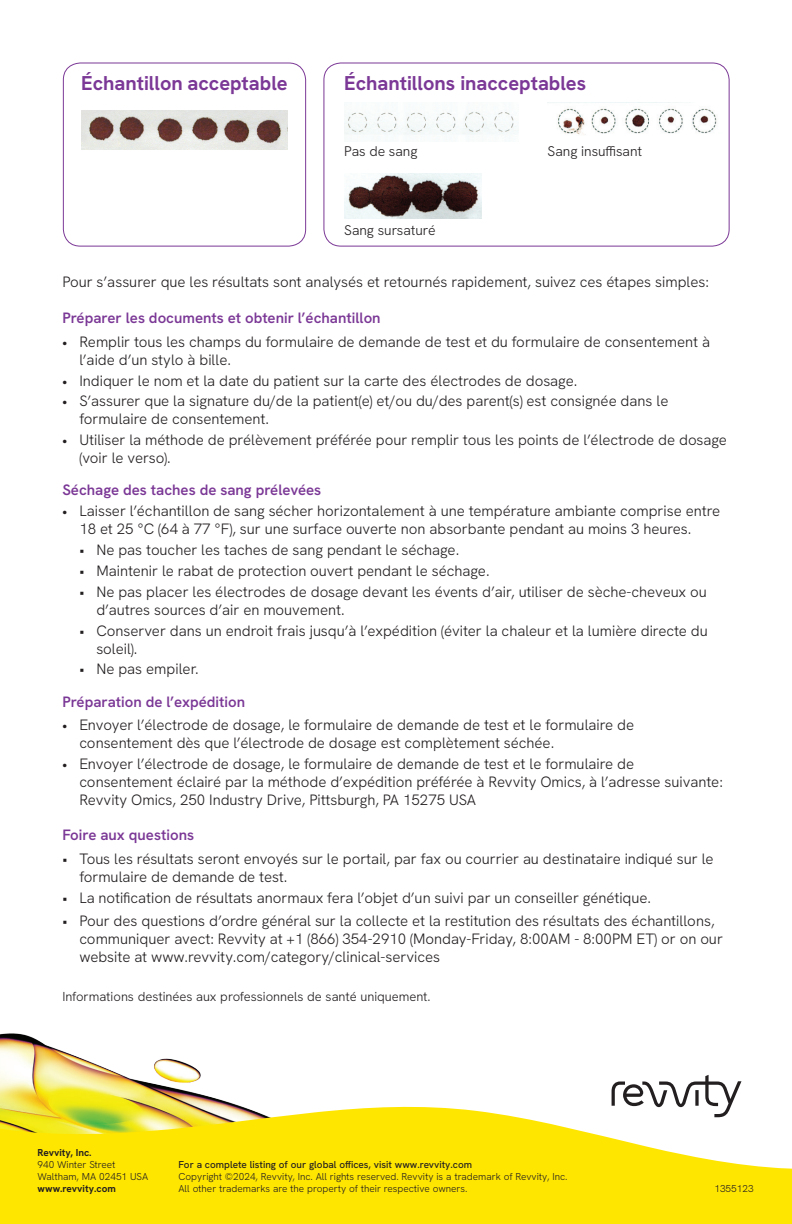
<style>
.page{position:relative;width:792px;height:1224px;background:#fff}
.page>*{position:absolute;margin:0;border:0;box-sizing:border-box;transform-origin:0 0}
.Heading_2{font:700 20px "Hanken Grotesk";color:#7b3896}
.Body_Copy{font:300 15px/18px "Hanken Grotesk";color:#231f20}
.Body_Copy-2{font:600 15px "Hanken Grotesk";color:#7b3896}
.Body_Copy-3{font:300 14px "Hanken Grotesk";letter-spacing:-.005em;color:#231f20}
.t1{font:300 13px "Hanken Grotesk";color:#231f20}
.t2{font:300 10px/12px "Hanken Grotesk";color:#231f20}
.Signoff_Address{font:500 10px "Hanken Grotesk";color:#231f20}
.t3{font:700 10px "Hanken Grotesk";color:#231f20}
.s1{font-weight:700}
</style>
<div class="page">
<img style="left:344px;top:111px;width:174px;height:24px">
<img style="left:558px;top:108px;width:159px;height:27px">
<img style="left:344px;top:174px;width:137px;height:44px">
<img style="left:82px;top:111px;width:205px;height:39px">
<div style="left:63px;top:63px;width:243px;height:184px;border:1px solid #7b3896;border-radius:17px"></div>
<div style="left:323px;top:63px;width:407px;height:184px;border:1px solid #7b3896;border-radius:17px"></div>
<svg style="left:612px;top:1075px;width:129px;height:29px"></svg>
<img style="left:0;top:1033px;width:234px;height:71px">
<svg style="left:0;top:1104px;width:792px;height:120px;background:#fbe729"></svg>
<p class="Heading_2" style="left:81px;top:70px;width:208px">Échantillon acceptable</p>
<p class="Heading_2" style="left:344px;top:70px;width:243px">Échantillons inacceptables</p>
<p class="Body_Copy-3" style="left:344px;top:143px;width:75px">Pas de sang</p>
<p class="Body_Copy-3" style="left:344px;top:221px;width:93px">Sang sursaturé</p>
<p class="Body_Copy-3" style="left:548px;top:143px;width:96px">Sang insuffisant</p>
<p class="Body_Copy" style="left:62px;top:272px;width:648px">Pour s’assurer que les résultats sont analysés et retournés rapidement, suivez ces étapes simples:</p>
<p class="Body_Copy-2" style="left:62px;top:308px;width:320px">Préparer les documents et obtenir l’échantillon</p>
<p class="Body_Copy" style="left:79px;top:332px;width:632px;text-indent:-17px">• Remplir tous les champs du formulaire de demande de test et du formulaire de consentement à l’aide d’un stylo à bille.</p>
<p class="Body_Copy" style="left:62px;top:371px;width:517px">• Indiquer le nom et la date du patient sur la carte des électrodes de dosage.</p>
<p class="Body_Copy" style="left:79px;top:392px;width:591px;text-indent:-17px">• S’assurer que la signature du/de la patient(e) et/ou du/des parent(s) est consignée dans le formulaire de consentement.</p>
<p class="Body_Copy" style="left:79px;top:431px;width:649px;text-indent:-17px">• Utiliser la méthode de prélèvement préférée pour remplir tous les points de l’électrode de dosage (voir le verso).</p>
<p class="Body_Copy-2" style="left:62px;top:480px;width:261px">Séchage des taches de sang prélevées</p>
<p class="Body_Copy" style="left:79px;top:502px;width:642px;text-indent:-17px">• Laisser l’échantillon de sang sécher horizontalement à une température ambiante comprise entre<br>18 et 25 °C (64 à 77 °F), sur une surface ouverte non absorbante pendant au moins 3 heures.</p>
<p class="Body_Copy" style="left:79px;top:540px;width:381px">• Ne pas toucher les taches de sang pendant le séchage.</p>
<p class="Body_Copy" style="left:79px;top:561px;width:412px">• Maintenir le rabat de protection ouvert pendant le séchage.</p>
<p class="Body_Copy" style="left:96px;top:582px;width:612px;text-indent:-17px">• Ne pas placer les électrodes de dosage devant les évents d’air, utiliser de sèche-cheveux ou d’autres sources d’air en mouvement.</p>
<p class="Body_Copy" style="left:96px;top:621px;width:613px;text-indent:-17px">• Conserver dans un endroit frais jusqu’à l’expédition (éviter la chaleur et la lumière directe du soleil).</p>
<p class="Body_Copy" style="left:79px;top:660px;width:121px">• Ne pas empiler.</p>
<p class="Body_Copy-2" style="left:62px;top:692px;width:184px">Préparation de l’expédition</p>
<p class="Body_Copy" style="left:79px;top:716px;width:556px;text-indent:-17px">• Envoyer l’électrode de dosage, le formulaire de demande de test et le formulaire de consentement dès que l’électrode de dosage est complètement séchée.</p>
<p class="Body_Copy" style="left:79px;top:755px;width:645px;text-indent:-17px">• Envoyer l’électrode de dosage, le formulaire de demande de test et le formulaire de consentement éclairé par la méthode d’expédition préférée à Revvity Omics, à l’adresse suivante:<br>Revvity Omics, 250 Industry Drive, Pittsburgh, PA 15275 USA</p>
<p class="Body_Copy-2" style="left:62px;top:825px;width:133px">Foire aux questions</p>
<p class="Body_Copy" style="left:79px;top:849px;width:636px;text-indent:-17px">• Tous les résultats seront envoyés sur le portail, par fax ou courrier au destinataire indiqué sur le formulaire de demande de test.</p>
<p class="Body_Copy" style="left:62px;top:888px;width:590px">• La notification de résultats anormaux fera l’objet d’un suivi par un conseiller génétique.</p>
<p class="Body_Copy" style="left:79px;top:912px;width:645px;text-indent:-17px">• Pour des questions d’ordre général sur la collecte et la restitution des résultats des échantillons, communiquer avect: Revvity at +1 (866) 354-2910 (Monday-Friday, 8:00AM - 8:00PM ET) or on our website at www.revvity.com/category/clinical-services</p>
<p class="t1" style="left:62px;top:988px;width:370px">Informations destinées aux professionnels de santé uniquement.</p>
<p class="t2" style="left:38px;top:1146px;width:112px"><span class="s1">Revvity, Inc.<br></span>940 Winter Street<br>Waltham, MA 02451 USA</p>
<p class="t3" style="left:38px;top:1182px;width:80px">www.revvity.com</p>
<p class="Signoff_Address" style="left:179px;top:1158px;width:295px">For a complete listing of our global offices, visit www.revvity.com</p>
<p class="t2" style="left:179px;top:1170px;width:390px">Copyright ©2024, Revvity, Inc. All rights reserved. Revvity is a trademark of Revvity, Inc.</p>
<p class="t2" style="left:179px;top:1182px;width:290px">All other trademarks are the property of their respective owners.</p>
<p class="t2" style="left:714px;top:1182px;width:41px">1355123</p>
</div>
